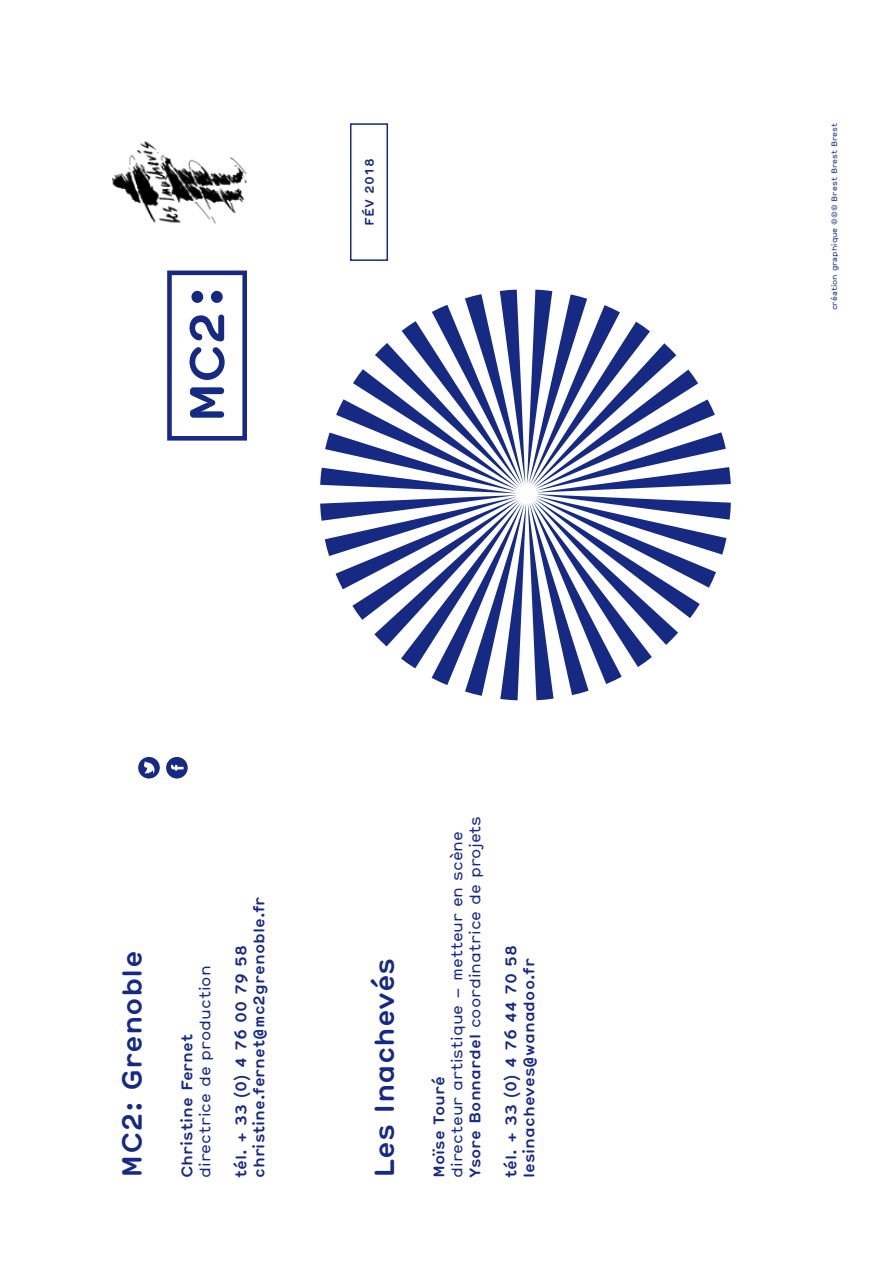
<style>
.page{position:relative;width:893px;height:1263px;background:#fff}
.page>*{position:absolute;margin:0;border:0;box-sizing:border-box;transform-origin:0 0}
.t1{font:700 27px "Hermes";color:#162983}
.t2{font:700 15px/18px "Hermes";color:#162983}
.t3{font:15px/18px "Hermes";color:#162983}
.t4{font:700 12px "Hermes";color:#162983}
.t5{font:7.5px "Hermes";color:#162983}
.s1{font-weight:700}
</style>
<div class="page">
<svg style="left:166px;top:757px;width:22px;height:21px"></svg>
<svg style="left:138px;top:757px;width:22px;height:21px"></svg>
<svg style="left:167px;top:271px;width:80px;height:170px"></svg>
<svg style="left:320px;top:290px;width:411px;height:410px"></svg>
<div style="left:350px;top:123px;width:38px;height:138px;border:2px solid #162983"></div>
<img style="left:112px;top:141px;width:135px;height:83px">
<p class="t4" style="left:360px;top:226px;width:69px;rotate:-90deg">FÉV 2018</p>
<h1 class="t1" style="left:112px;top:1178px;width:229px;rotate:-90deg">MC2: Grenoble</h1>
<p class="t3" style="left:195px;top:1178px;width:214px;rotate:-90deg">directrice de production</p>
<p class="t2" style="left:177px;top:1178px;width:146px;rotate:-90deg">Christine Fernet</p>
<p class="t2" style="left:231px;top:1178px;width:283px;rotate:-90deg">tél. + 33 (0) 4 76 00 79 58 christine.fernet@mc2grenoble.fr</p>
<h1 class="t1" style="left:364px;top:1178px;width:222px;rotate:-90deg">Les Inachevés</h1>
<p class="t3" style="left:447px;top:1178px;width:363px;rotate:-90deg">directeur artistique – metteur en scène<br><span class="s1">Ysore Bonnardel</span> coordinatrice de projets</p>
<p class="t2" style="left:429px;top:1178px;width:103px;rotate:-90deg">Moïse Touré</p>
<p class="t2" style="left:501px;top:1178px;width:235px;rotate:-90deg">tél. + 33 (0) 4 76 44 70 58 lesinacheves@wanadoo.fr</p>
<p class="t5" style="left:829px;top:310px;width:189px;rotate:-90deg">création graphique ©©© Brest Brest Brest</p>
</div>
